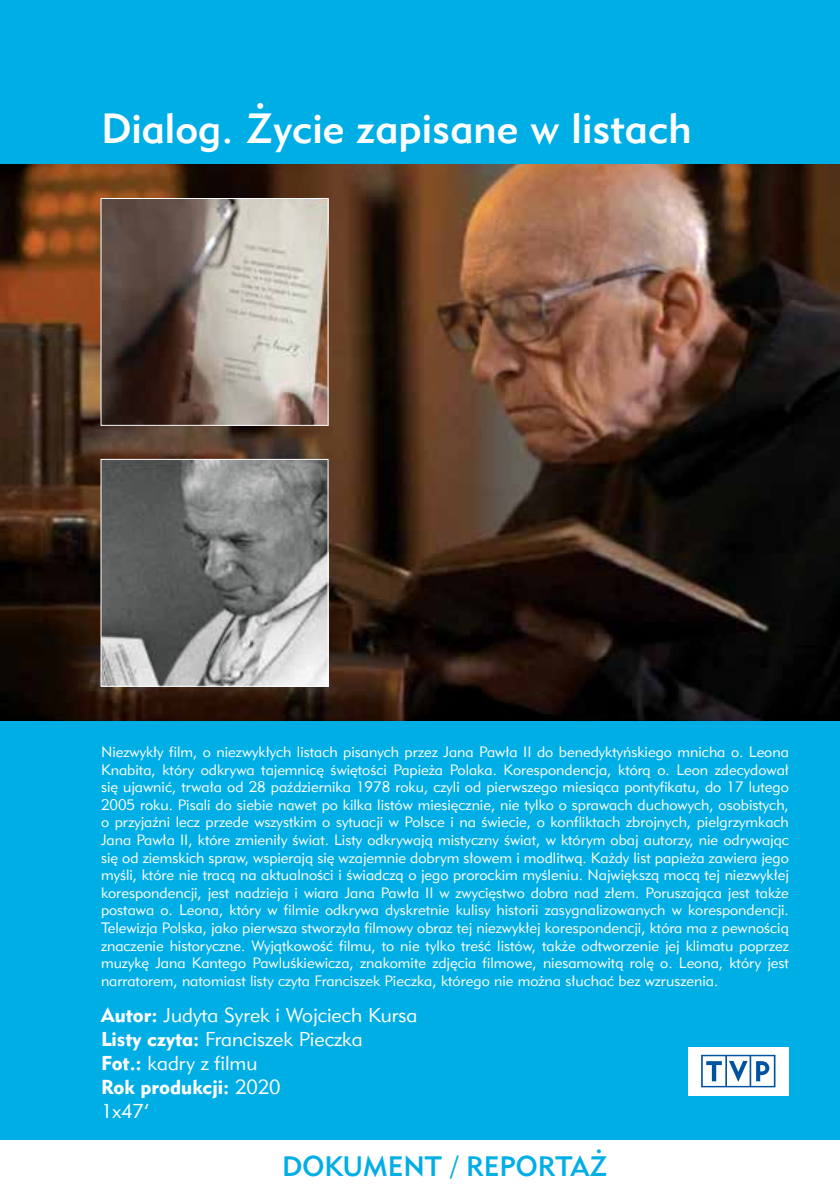
<style>
.page{position:relative;width:840px;height:1191px;background:#fff}
.page>*{position:absolute;margin:0;border:0;box-sizing:border-box;transform-origin:0 0}
.t1{font:42px "Geometric 415 Md EU";color:#fff}
.t2{font:28px "Geometric 415 Md EU";color:#00aee6}
.t3{font:20px/24px "Geometric 415 Lt EU";color:#fff}
.t4{font:20px "Geometric 415 Blk EU";color:#fff}
.t5{font:15px/17.6px "Geometric 415 Lt EU";color:#fff;text-align:justify}
.s1{font-family:"Geometric 415 Blk EU"}
.s2{font-family:"Geometric 415 Lt EU"}
</style>
<div class="page">
<div style="left:0;top:0;width:839px;height:1140px;background:#00aee6"></div>
<div style="left:687px;top:1047px;width:101px;height:49px;background:#fff"></div>
<svg style="left:701px;top:1054px;width:74px;height:33px"></svg>
<img style="left:0;top:164px;width:839px;height:556px">
<img style="left:103px;top:200px;width:223px;height:223px">
<div style="left:101px;top:198px;width:227px;height:227px;border:1px solid #fff"></div>
<img style="left:103px;top:461px;width:223px;height:223px">
<div style="left:101px;top:459px;width:227px;height:227px;border:1px solid #fff"></div>
<h1 class="t1" style="left:101px;top:103px;width:592px">Dialog. Życie zapisane w listach</h1>
<p class="t5" style="left:101px;top:743px;width:689px">Niezwykły film, o niezwykłych listach pisanych przez Jana Pawła II do benedyktyńskiego mnicha o. Leona Knabita, który odkrywa tajemnicę świętości Papieża Polaka. Korespondencja, którą o. Leon zdecydował się ujawnić, trwała od 28 października 1978 roku, czyli od pierwszego miesiąca pontyfikatu, do 17 lutego 2005 roku. Pisali do siebie nawet po kilka listów miesięcznie, nie tylko o sprawach duchowych, osobistych, o przyjaźni lecz przede wszystkim o sytuacji w Polsce i na świecie, o konfliktach zbrojnych, pielgrzymkach Jana Pawła II, które zmieniły świat. Listy odkrywają mistyczny świat, w którym obaj autorzy, nie odrywając się od ziemskich spraw, wspierają się wzajemnie dobrym słowem i modlitwą. Każdy list papieża zawiera jego myśli, które nie tracą na aktualności i świadczą o jego prorockim myśleniu. Największą mocą tej niezwykłej korespondencji, jest nadzieja i wiara Jana Pawła II w zwycięstwo dobra nad złem. Poruszająca jest także postawa o. Leona, który w filmie odkrywa dyskretnie kulisy historii zasygnalizowanych w korespondencji.<br>Telewizja Polska, jako pierwsza stworzyła filmowy obraz tej niezwykłej korespondencji, która ma z pewnością znaczenie historyczne. Wyjątkowość filmu, to nie tylko treść listów, także odtworzenie jej klimatu poprzez muzykę Jana Kantego Pawluśkiewicza, znakomite zdjęcia filmowe, niesamowitą rolę o. Leona, który jest narratorem, natomiast listy czyta Franciszek Pieczka, którego nie można słuchać bez wzruszenia.</p>
<h3 class="t3" style="left:101px;top:1003px;width:318px"><span class="s1">Autor:</span> Judyta Syrek i Wojciech Kursa<br><span class="s1">Listy czyta:</span> Franciszek Pieczka<br><span class="s1">Fot.:</span> kadry z filmu</h3>
<h3 class="t4" style="left:101px;top:1074px;width:181px">Rok produkcji: <span class="s2">2020</span></h3>
<h3 class="t3" style="left:101px;top:1099px;width:50px">1x47’</h3>
<h2 class="t2" style="left:282px;top:1148px;width:327px">DOKUMENT / REPORTAŻ</h2>
</div>
